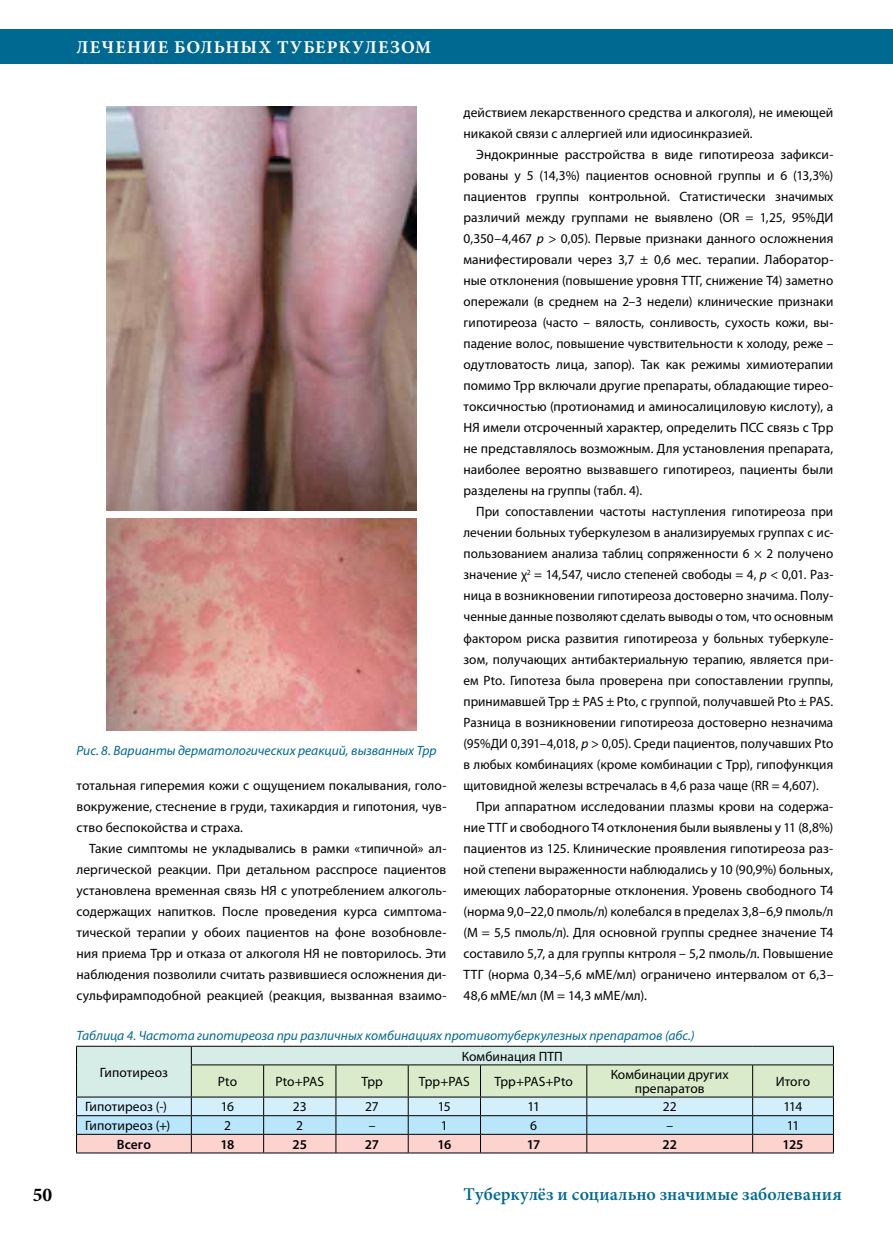
<style>
.page{position:relative;width:893px;height:1234px;background:#fff}
.page>*{position:absolute;margin:0;border:0;box-sizing:border-box;transform-origin:0 0}
.t1{font:700 19.5px "Minion Pro";color:#000}
.t2{font:600 18px "Minion Pro";letter-spacing:.01em;color:#006991}
.t3{font:700 18px "Minion Pro";letter-spacing:.065em;color:#fff}
.t4{font:13.5px/21px "Myriad Pro";letter-spacing:.005em;color:#000;text-align:justify}
.t5{font:italic 13.5px "Myriad Pro";color:#006991}
.t6{font:600 13.5px "Myriad Pro";color:#000}
.s1{font-style:italic}
</style>
<div class="page">
<div style="left:0;top:30px;width:893px;height:34px;background:#006991"></div>
<img style="left:106px;top:106px;width:311px;height:404px">
<img style="left:106px;top:518px;width:311px;height:212px">
<svg style="left:76px;top:1045px;width:758px;height:107px;background:#ccdad6"></svg>
<hr style="left:76px;top:1152px;width:115px;height:1px;background:#000">
<hr style="left:191px;top:1152px;width:73px;height:1px;background:#000">
<hr style="left:264px;top:1152px;width:72px;height:1px;background:#000">
<hr style="left:336px;top:1152px;width:72px;height:1px;background:#000">
<hr style="left:408px;top:1152px;width:72px;height:1px;background:#000">
<hr style="left:480px;top:1152px;width:107px;height:1px;background:#000">
<hr style="left:587px;top:1152px;width:166px;height:1px;background:#000">
<hr style="left:753px;top:1152px;width:81px;height:1px;background:#000">
<h2 class="t3" style="left:77px;top:35px;width:356px">ЛЕЧЕНИЕ БОЛЬНЫХ ТУБЕРКУЛЕЗОМ</h2>
<p class="t5" style="left:77px;top:741px;width:362px">Рис. 8. Варианты дерматологических реакций, вызванных Tpp</p>
<p class="t4" style="left:77px;top:774px;width:371px">тотальная гиперемия кожи с ощущением покалывания, голо&shy;вокружение, стеснение в груди, тахикардия и гипотония, чув&shy;ство беспокойства и страха.</p>
<p class="t4" style="left:77px;top:837px;width:371px;text-indent:13px">Такие симптомы не укладывались в рамки «типичной» ал&shy;лергической реакции. При детальном расспросе пациентов установлена временная связь НЯ с употреблением алкоголь&shy;содержащих напитков. После проведения курса симптома&shy;тической терапии у обоих пациентов на фоне возобновле&shy;ния приема Tpp и отказа от алкоголя НЯ не повторилось. Эти наблюдения позволили считать развившиеся осложнения ди&shy;сульфирамподобной реакцией (реакция, вызванная взаимо-</p>
<p class="t4" style="left:463px;top:102px;width:371px">действием лекарственного средства и алкоголя), не имеющей никакой связи с аллергией или идиосинкразией.</p>
<p class="t4" style="left:463px;top:144px;width:371px;text-indent:13px">Эндокринные расстройства в виде гипотиреоза зафикси&shy;рованы у 5 (14,3%) пациентов основной группы и 6 (13,3%) пациентов группы контрольной. Статистически значимых различий между группами не выявлено (OR = 1,25, 95%ДИ 0,350–4,467 <span class="s1">p</span> &gt; 0,05). Первые признаки данного осложнения манифестировали через 3,7 ± 0,6 мес. терапии. Лаборатор&shy;ные отклонения (повышение уровня ТТГ, снижение Т4) заметно опережали (в среднем на 2–3 недели) клинические признаки гипотиреоза (часто – вялость, сонливость, сухость кожи, вы&shy;падение волос, повышение чувствительности к холоду, реже – одутловатость лица, запор). Так как режимы химиотерапии помимо Tpp включали другие препараты, обладающие тирео&shy;токсичностью (протионамид и аминосалициловую кислоту), а НЯ имели отсроченный характер, определить ПСС связь с Tpp не представлялось возможным. Для установления препарата, наиболее вероятно вызвавшего гипотиреоз, пациенты были разделены на группы (табл. 4).</p>
<p class="t4" style="left:463px;top:501px;width:371px;text-indent:13px">При сопоставлении частоты наступления гипотиреоза при лечении больных туберкулезом в анализируемых группах с ис&shy;пользованием анализа таблиц сопряженности 6 × 2 получено значение χ<sup>2</sup> = 14,547, число степеней свободы = 4, <span class="s1">р</span> &lt; 0,01. Раз&shy;ница в возникновении гипотиреоза достоверно значима. Полу&shy;ченные данные позволяют сделать выводы о том, что основным фактором риска развития гипотиреоза у больных туберкуле&shy;зом, получающих антибактериальную терапию, является при&shy;ем Pto. Гипотеза была проверена при сопоставлении группы, принимавшей Tpp ± PAS ± Pto, с группой, получавшей Pto ± PAS.<br>Разница в возникновении гипотиреоза достоверно незначима (95%ДИ 0,391–4,018, <span class="s1">p</span> &gt; 0,05). Среди пациентов, получавших Pto в любых комбинациях (кроме комбинации с Tpp), гипофункция щитовидной железы встречалась в 4,6 раза чаще (RR = 4,607).</p>
<p class="t4" style="left:463px;top:795px;width:371px;text-indent:13px">При аппаратном исследовании плазмы крови на содержа&shy;ние ТТГ и свободного Т4 отклонения были выявлены у 11 (8,8%) пациентов из 125. Клинические проявления гипотиреоза раз&shy;ной степени выраженности наблюдались у 10 (90,9%) больных, имеющих лабораторные отклонения. Уровень свободного Т4 (норма 9,0–22,0 пмоль/л) колебался в пределах 3,8–6,9 пмоль/л (M = 5,5 пмоль/л). Для основной группы среднее значение Т4 составило 5,7, а для группы кнтроля – 5,2 пмоль/л. Повышение ТТГ (норма 0,34–5,6 мМЕ/мл) ограничено интервалом от 6,3– 48,6 мМЕ/мл (М = 14,3 мМЕ/мл).</p>
<p class="t5" style="left:77px;top:1026px;width:620px">Таблица 4. Частота гипотиреоза при различных комбинациях противотуберкулезных препаратов (абс.)</p>
<p class="t4" style="left:100px;top:1061px;width:69px">Гипотиреоз</p>
<p class="t4" style="left:462px;top:1045px;width:103px">Комбинация ПТП</p>
<p class="t4" style="left:218px;top:1070px;width:21px">Pto</p>
<p class="t4" style="left:275px;top:1070px;width:50px">Pto+PAS</p>
<p class="t4" style="left:361px;top:1070px;width:23px">Tpp</p>
<p class="t4" style="left:419px;top:1070px;width:53px">Tpp+PAS</p>
<p class="t4" style="left:494px;top:1070px;width:80px">Tpp+PAS+Pto</p>
<p class="t4" style="left:611px;top:1067px;width:119px;line-height:13.5px;text-align:center">Комбинации других препаратов</p>
<p class="t4" style="left:776px;top:1070px;width:36px">Итого</p>
<p class="t4" style="left:85px;top:1095px;width:84px">Гипотиреоз (-)</p>
<p class="t4" style="left:221px;top:1095px;width:15px">16</p>
<p class="t4" style="left:293px;top:1095px;width:15px">23</p>
<p class="t4" style="left:365px;top:1095px;width:15px">27</p>
<p class="t4" style="left:438px;top:1095px;width:15px">15</p>
<p class="t4" style="left:527px;top:1095px;width:14px">11</p>
<p class="t4" style="left:663px;top:1095px;width:15px">22</p>
<p class="t4" style="left:784px;top:1095px;width:20px">114</p>
<p class="t4" style="left:85px;top:1114px;width:87px">Гипотиреоз (+)</p>
<p class="t4" style="left:224px;top:1114px;width:8px">2</p>
<p class="t4" style="left:296px;top:1114px;width:8px">2</p>
<p class="t4" style="left:369px;top:1114px;width:8px">–</p>
<p class="t4" style="left:441px;top:1114px;width:8px">1</p>
<p class="t4" style="left:530px;top:1114px;width:8px">6</p>
<p class="t4" style="left:666px;top:1114px;width:8px">–</p>
<p class="t4" style="left:787px;top:1114px;width:14px">11</p>
<p class="t6" style="left:117px;top:1135px;width:36px">Всего</p>
<p class="t6" style="left:220px;top:1135px;width:15px">18</p>
<p class="t6" style="left:292px;top:1135px;width:16px">25</p>
<p class="t6" style="left:365px;top:1135px;width:16px">27</p>
<p class="t6" style="left:437px;top:1135px;width:15px">16</p>
<p class="t6" style="left:527px;top:1135px;width:15px">17</p>
<p class="t6" style="left:662px;top:1135px;width:16px">22</p>
<p class="t6" style="left:783px;top:1135px;width:22px">125</p>
<h1 class="t1" style="left:33px;top:1180px;width:21px">50</h1>
<h2 class="t2" style="left:463px;top:1181px;width:380px">Туберкулёз и социально значимые заболевания</h2>
</div>
